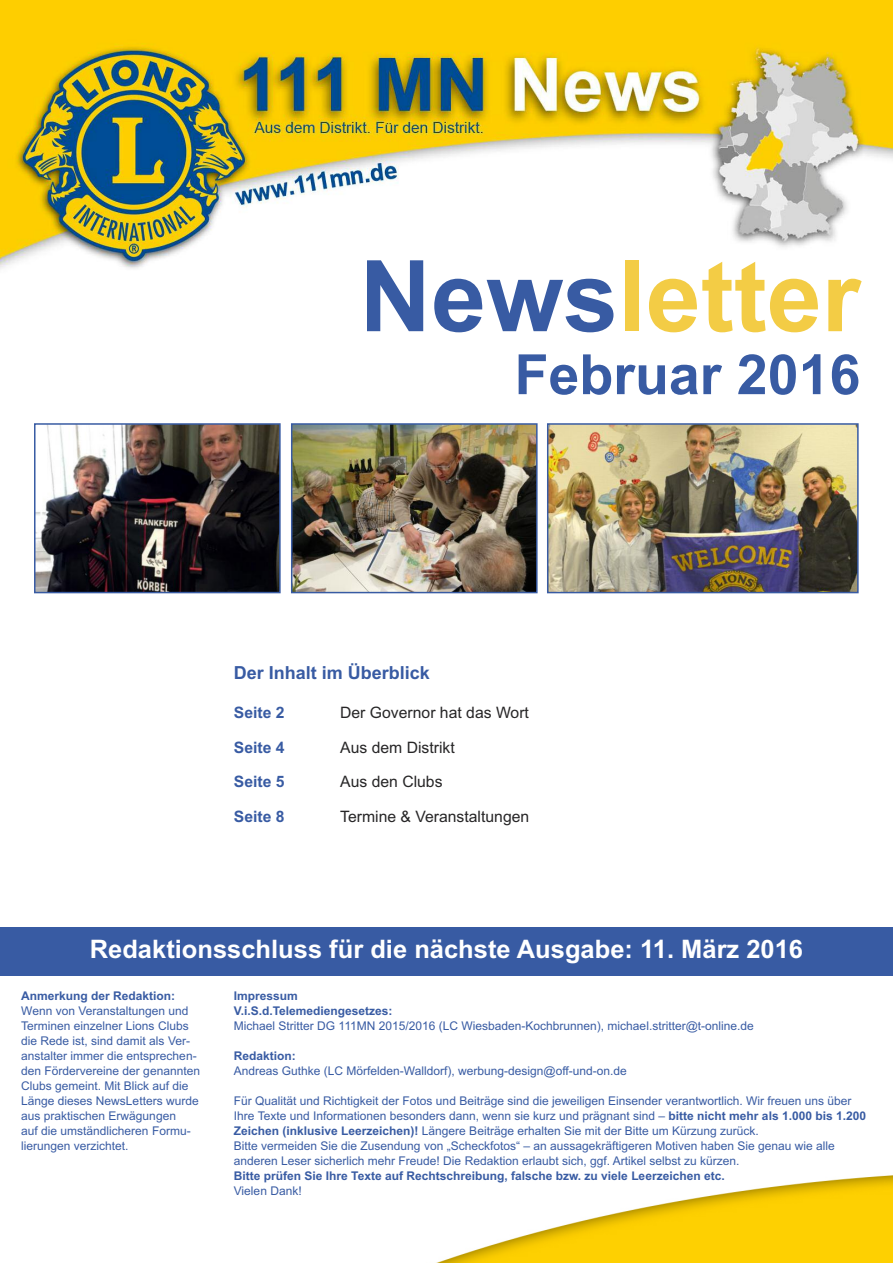
<style>
.page{position:relative;width:893px;height:1263px;background:#fff}
.page>*{position:absolute;margin:0;border:0;box-sizing:border-box;transform-origin:0 0}
.t1{font:700 99px "Arial";color:#f3cc45}
.t2{font:700 55.5px "Arial";color:#385ba3}
.t3{font:700 25.5px "Arial";color:#fff}
.t4{font:700 18px "Arial";color:#385ba3}
.t5{font:15.75px "Arial";color:#272627}
.t6{font:700 15.75px "Arial";color:#385ba3}
.t7{font:12px/15px "Arial";color:#385ba3}
.t8{font:700 12px/15px "Arial";color:#385ba3}
.s1{color:#385ba3}
.s2{font-weight:700}
</style>
<div class="page">
<img style="left:0;top:0;width:893px;height:269px">
<img style="left:436px;top:1175px;width:457px;height:88px">
<img style="left:37px;top:426px;width:241px;height:164px">
<div style="left:34px;top:423px;width:247px;height:170px;border:2px solid #385ba3"></div>
<img style="left:294px;top:426px;width:241px;height:164px">
<div style="left:291px;top:423px;width:247px;height:170px;border:2px solid #385ba3"></div>
<img style="left:550px;top:426px;width:306px;height:164px">
<div style="left:547px;top:423px;width:312px;height:170px;border:2px solid #385ba3"></div>
<div style="left:0;top:927px;width:893px;height:49px;background:#385ba3"></div>
<h1 class="t1" style="left:360px;top:239px;width:502px"><span class="s1">News</span>letter</h1>
<h2 class="t2" style="left:514px;top:342px;width:347px">Februar 2016</h2>
<h3 class="t4" style="left:234px;top:663px;width:198px">Der Inhalt im Überblick</h3>
<h3 class="t6" style="left:234px;top:703px;width:52px">Seite 2</h3>
<h3 class="t5" style="left:340px;top:703px;width:190px">Der Governor hat das Wort</h3>
<h3 class="t6" style="left:234px;top:738px;width:52px">Seite 4</h3>
<h3 class="t5" style="left:340px;top:738px;width:116px">Aus dem Distrikt</h3>
<h3 class="t6" style="left:234px;top:772px;width:52px">Seite 5</h3>
<h3 class="t5" style="left:340px;top:772px;width:104px">Aus den Clubs</h3>
<h3 class="t6" style="left:234px;top:807px;width:52px">Seite 8</h3>
<h3 class="t5" style="left:340px;top:807px;width:191px">Termine &amp; Veranstaltungen</h3>
<h3 class="t3" style="left:90px;top:935px;width:715px">Redaktionsschluss für die nächste Ausgabe: 11. März 2016</h3>
<p class="t8" style="left:234px;top:988px;width:160px">Impressum<br>V.i.S.d.Telemediengesetzes:</p>
<p class="t7" style="left:234px;top:1018px;width:521px">Michael Stritter DG 111MN 2015/2016 (LC Wiesbaden-Kochbrunnen), michael.stritter@t-online.de</p>
<p class="t8" style="left:234px;top:1048px;width:64px">Redaktion:</p>
<p class="t7" style="left:234px;top:1063px;width:395px">Andreas Guthke (LC Mörfelden-Walldorf), werbung-design@off-und-on.de</p>
<p class="t7" style="left:234px;top:1093px;width:634px">Für Qualität und Richtigkeit der Fotos und Beiträge sind die jeweiligen Einsender verantwortlich. Wir freuen uns über Ihre Texte und Informationen besonders dann, wenn sie kurz und prägnant sind – <span class="s2">bitte nicht mehr als 1.000 bis 1.200<br>Zeichen (inklusive Leerzeichen)!</span> Längere Beiträge erhalten Sie mit der Bitte um Kürzung zurück.<br>Bitte vermeiden Sie die Zusendung von „Scheckfotos“ – an aussagekräftigeren Motiven haben Sie genau wie alle anderen Leser sicherlich mehr Freude! Die Redaktion erlaubt sich, ggf. Artikel selbst zu kürzen.</p>
<p class="t8" style="left:234px;top:1168px;width:492px">Bitte prüfen Sie Ihre Texte auf Rechtschreibung, falsche bzw. zu viele Leerzeichen etc.</p>
<p class="t7" style="left:234px;top:1183px;width:69px">Vielen Dank!</p>
<p class="t8" style="left:21px;top:988px;width:156px">Anmerkung der Redaktion:</p>
<p class="t7" style="left:21px;top:1003px;width:180px">Wenn von Veranstaltungen und<br>Terminen einzelner Lions Clubs die Rede ist, sind damit als Ver&shy;anstalter immer die entsprechen&shy;den Fördervereine der genannten<br>Clubs gemeint. Mit Blick auf die<br>Länge dieses NewsLetters wurde aus praktischen Erwägungen<br>auf die umständlicheren Formu&shy;lierungen verzichtet.</p>
</div>
